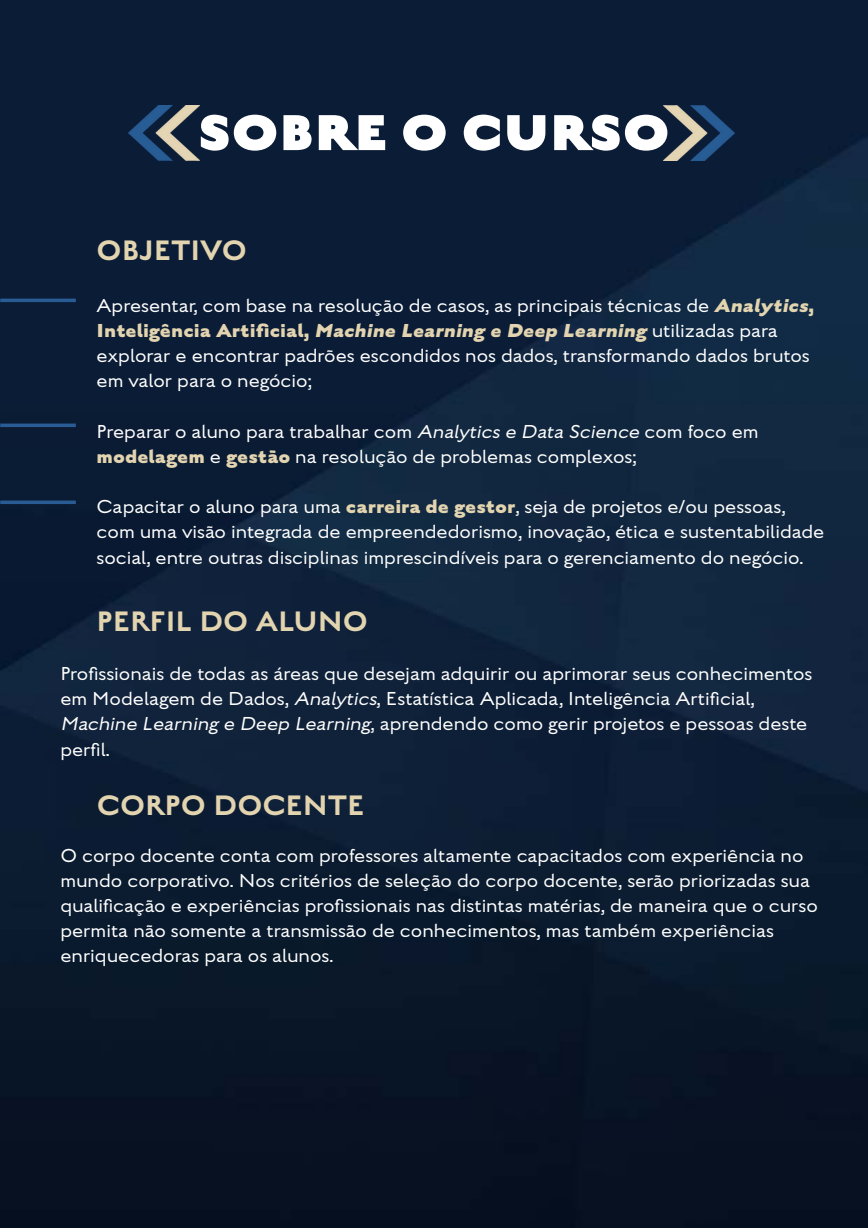
<style>
.page{position:relative;width:868px;height:1228px;background:#fff}
.page>*{position:absolute;margin:0;border:0;box-sizing:border-box;transform-origin:0 0}
.t1{font:900 56.35px "English Grotesque";color:#fff}
.t2{font:500 31.5px "English Grotesque";color:#e3d4b0}
.t3{font:100 21px/25.2px "English Grotesque";color:#fff}
.s1{font-weight:800;font-style:italic;color:#e3d4b0}
.s2{font-weight:800;color:#e3d4b0}
.s3{font-style:italic}
</style>
<div class="page">
<img style="left:0;top:0;width:868px;height:1228px">
<img style="left:128px;top:105px;width:71px;height:56px">
<img style="left:664px;top:105px;width:71px;height:56px">
<hr style="left:0;top:299px;width:76px;height:3px;background:#295c95">
<hr style="left:0;top:424px;width:76px;height:3px;background:#295c95">
<svg style="left:0;top:500px;width:76px;height:4px"></svg>
<h1 class="t1" style="left:198px;top:98px;width:473px">SOBRE O CURSO</h1>
<h2 class="t2" style="left:97px;top:230px;width:152px">OBJETIVO</h2>
<p class="t3" style="left:97px;top:293px;width:719px">Apresentar, com base na resolução de casos, as principais técnicas de <span class="s1">Analytics</span><span class="s2">, Inteligência Artificial,</span> <span class="s1">Machine Learning e Deep Learning</span> utilizadas para explorar e encontrar padrões escondidos nos dados, transformando dados brutos em valor para o negócio;</p>
<p class="t3" style="left:97px;top:419px;width:664px">Preparar o aluno para trabalhar com <span class="s3">Analytics e Data Science</span> com foco em <span class="s2">modelagem</span> e <span class="s2">gestão</span> na resolução de problemas complexos;</p>
<p class="t3" style="left:97px;top:494px;width:729px">Capacitar o aluno para uma <span class="s2">carreira de gestor</span>, seja de projetos e/ou pessoas, com uma visão integrada de empreendedorismo, inovação, ética e sustentabilidade social, entre outras disciplinas imprescindíveis para o gerenciamento do negócio.</p>
<h2 class="t2" style="left:97px;top:602px;width:273px">PERFIL DO ALUNO</h2>
<p class="t3" style="left:60px;top:661px;width:754px">Profissionais de todas as áreas que desejam adquirir ou aprimorar seus conhecimentos em Modelagem de Dados, <span class="s3">Analytics</span>, Estatística Aplicada, Inteligência Artificial, <span class="s3">Machine Learning e Deep Learning</span>, aprendendo como gerir projetos e pessoas deste perfil.</p>
<h2 class="t2" style="left:97px;top:786px;width:269px">CORPO DOCENTE</h2>
<p class="t3" style="left:60px;top:843px;width:759px">O corpo docente conta com professores altamente capacitados com experiência no mundo corporativo. Nos critérios de seleção do corpo docente, serão priorizadas sua qualificação e experiências profissionais nas distintas matérias, de maneira que o curso permita não somente a transmissão de conhecimentos, mas também experiências enriquecedoras para os alunos.</p>
</div>
